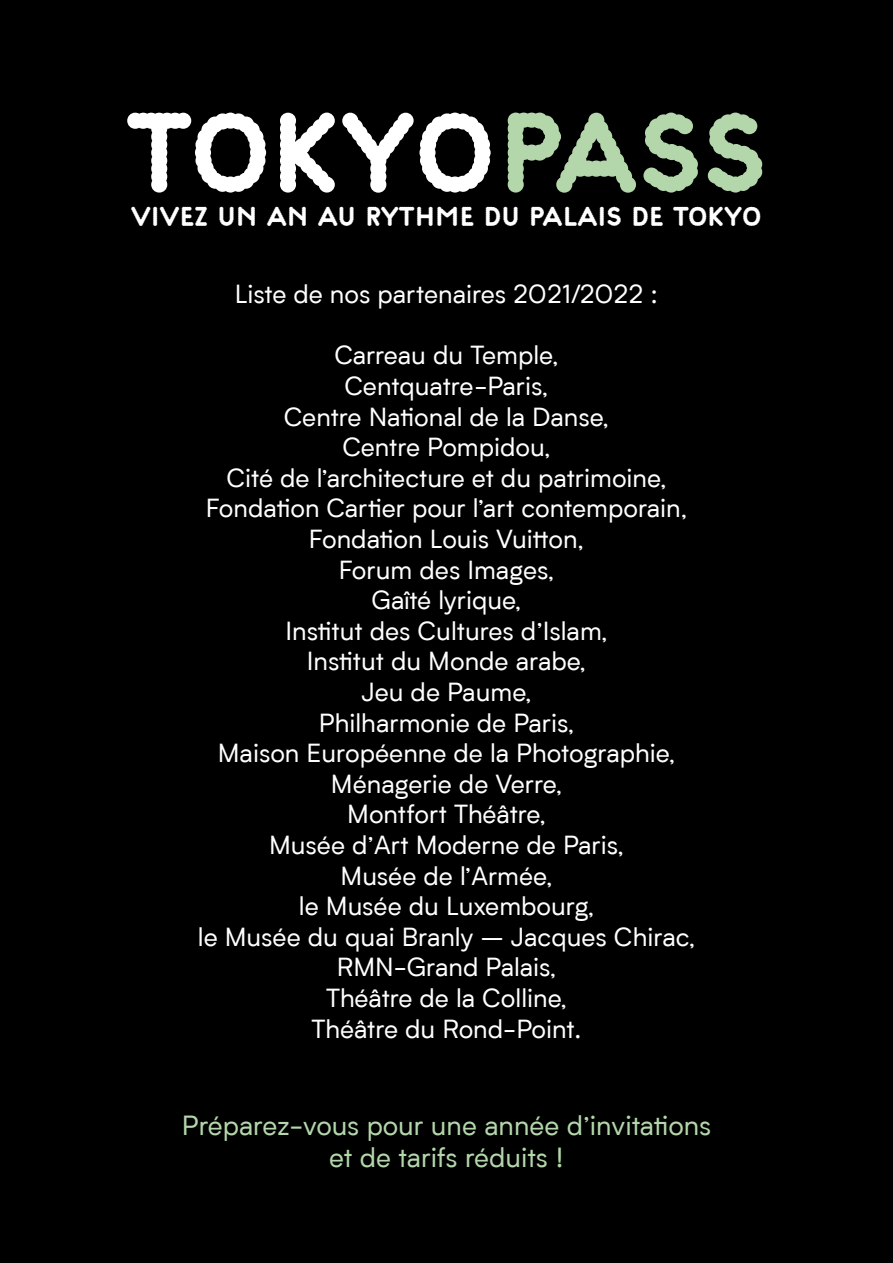
<style>
.page{position:relative;width:893px;height:1263px;background:#fff}
.page>*{position:absolute;margin:0;border:0;box-sizing:border-box;transform-origin:0 0}
.t1{font:106.5px "Palais 9 bold";letter-spacing:-.015em;color:#fff}
.t2{font:27px/32.4px "Biotif";color:#b3d7ab;text-align:center}
.t3{font:25.5px/30.6px "Biotif";color:#fff;text-align:center}
.t4{font:25.5px "Palais 9 bold";color:#fff}
.s1{color:#b3d7ab}
</style>
<div class="page">
<div style="left:1px;top:1px;width:891px;height:1261px;background:#000"></div>
<h1 class="t1" style="left:126px;top:83px;width:642px">TOKYO<span class="s1">PASS</span></h1>
<p class="t4" style="left:131px;top:200px;width:632px">VIVEZ UN AN AU RYTHME DU PALAIS DE TOKYO</p>
<p class="t3" style="left:235px;top:278px;width:425px">Liste de nos partenaires 2021/2022 :</p>
<p class="t3" style="left:198px;top:339px;width:499px">Carreau du Temple,<br>Centquatre-Paris,<br>Centre National de la Danse,<br>Centre Pompidou,<br>Cité de l’architecture et du patrimoine,<br>Fondation Cartier pour l’art contemporain,<br>Fondation Louis Vuitton,<br>Forum des Images,<br>Gaîté lyrique,<br>Institut des Cultures d’Islam,<br>Institut du Monde arabe,<br>Jeu de Paume,<br>Philharmonie de Paris,<br>Maison Européenne de la Photographie,<br>Ménagerie de Verre,<br>Montfort Théâtre,<br>Musée d’Art Moderne de Paris,<br>Musée de l’Armée,<br>le Musée du Luxembourg,<br>le Musée du quai Branly – Jacques Chirac,<br>RMN-Grand Palais,<br>Théâtre de la Colline,<br>Théâtre du Rond-Point.</p>
<p class="t2" style="left:182px;top:1107px;width:531px">Préparez-vous pour une année d’invitations et de tarifs réduits !</p>
</div>
